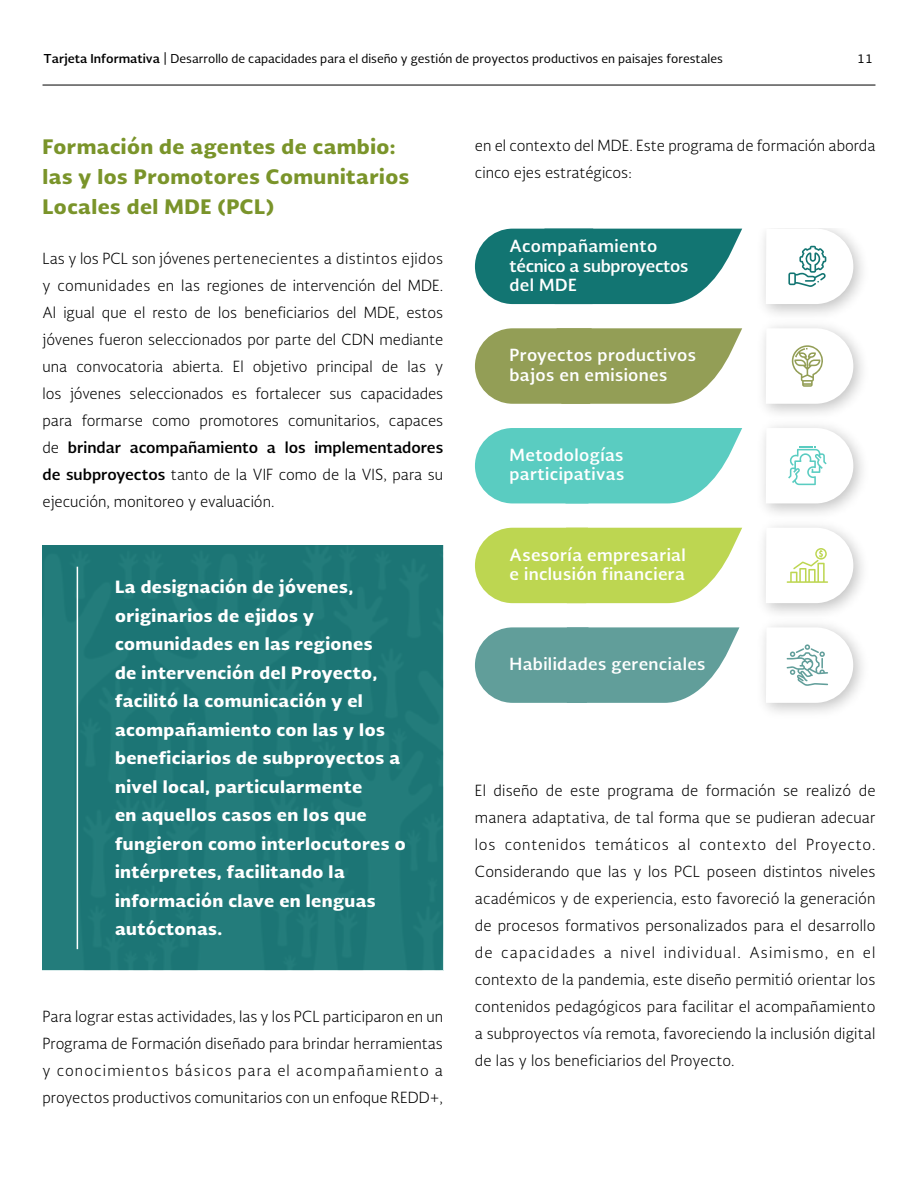
<style>
.page{position:relative;width:918px;height:1188px;background:#fff}
.page>*{position:absolute;margin:0;border:0;box-sizing:border-box;transform-origin:0 0}
.t1{font:900 19.5px/30px "Soberana Sans";letter-spacing:.025em;color:#7a942a}
.t2{font:900 16.5px/28.5px "Soberana Sans";letter-spacing:.025em;color:#fff}
.t3{font:700 16.35px/19.6px "Soberana Sans";letter-spacing:.025em;color:#fff}
.t4{font:700 16.35px/19.6px "Soberana Sans";letter-spacing:-.005em;color:#fff}
.t5{font:300 15px/27px "Soberana Sans";color:#000;text-align:justify}
.t6{font:12px "Soberana Sans";color:#000}
.s1{font-weight:700}
</style>
<div class="page">
<hr style="left:43px;top:85px;width:832px;height:1px;background:#000">
<div style="left:43px;top:546px;width:400px;height:424px;background:#1e7776"></div>
<hr style="left:77px;top:567px;width:1px;height:382px;background:#fff">
<svg style="left:475px;top:229px;width:267px;height:75px;background:#2d8482"></svg>
<svg style="left:475px;top:428px;width:267px;height:75px;background:#6cd1c8"></svg>
<svg style="left:475px;top:528px;width:267px;height:75px;background:#c4da64"></svg>
<svg style="left:475px;top:627px;width:264px;height:76px;background:#74a9a6"></svg>
<svg style="left:475px;top:328px;width:267px;height:76px;background:#a0a96a"></svg>
<svg style="left:766px;top:229px;width:87px;height:75px"></svg>
<svg style="left:766px;top:428px;width:87px;height:75px"></svg>
<svg style="left:766px;top:528px;width:87px;height:75px"></svg>
<svg style="left:766px;top:627px;width:87px;height:76px"></svg>
<svg style="left:766px;top:328px;width:87px;height:76px"></svg>
<p class="t6" style="left:44px;top:50px;width:681px"><span class="s1">Tarjeta Informativa</span> | Desarrollo de capacidades para el diseño y gestión de proyectos productivos en paisajes forestales</p>
<p class="t6" style="left:857px;top:50px;width:17px">11</p>
<h1 class="t1" style="left:43px;top:131px;width:368px">Formación de agentes de cambio: las y los Promotores Comunitarios<br>Locales del MDE (PCL)</h1>
<p class="t5" style="left:43px;top:244px;width:402px">Las y los PCL son jóvenes pertenecientes a distintos ejidos y comunidades en las regiones de intervención del MDE.<br>Al igual que el resto de los beneficiarios del MDE, estos jóvenes fueron seleccionados por parte del CDN mediante una convocatoria abierta. El objetivo principal de las y los jóvenes seleccionados es fortalecer sus capacidades para formarse como promotores comunitarios, capaces de <span class="s1">brindar acompañamiento a los implementadores de subproyectos</span> tanto de la VIF como de la VIS, para su ejecución, monitoreo y evaluación.</p>
<p class="t2" style="left:115px;top:572px;width:292px">La designación de jóvenes, originarios de ejidos y comunidades en las regiones<br>de intervención del Proyecto, facilitó la comunicación y el acompañamiento con las y los beneficiarios de subproyectos a nivel local, particularmente<br>en aquellos casos en los que fungieron como interlocutores o intérpretes, facilitando la información clave en lenguas autóctonas.</p>
<p class="t5" style="left:43px;top:1002px;width:402px">Para lograr estas actividades, las y los PCL participaron en un Programa de Formación diseñado para brindar herramientas y conocimientos básicos para el acompañamiento a proyectos productivos comunitarios con un enfoque REDD+,</p>
<p class="t5" style="left:475px;top:131px;width:402px">en el contexto del MDE. Este programa de formación aborda cinco ejes estratégicos:</p>
<p class="t4" style="left:510px;top:236px;width:180px">Acompañamiento técnico a subproyectos del MDE</p>
<p class="t3" style="left:510px;top:345px;width:188px">Proyectos productivos bajos en emisiones</p>
<p class="t3" style="left:510px;top:444px;width:116px">Metodologías participativas</p>
<p class="t3" style="left:510px;top:544px;width:178px">Asesoría empresarial e inclusión f inanciera</p>
<p class="t3" style="left:510px;top:654px;width:198px">Habilidades gerenciales</p>
<p class="t5" style="left:475px;top:777px;width:402px">El diseño de este programa de formación se realizó de manera adaptativa, de tal forma que se pudieran adecuar los contenidos temáticos al contexto del Proyecto.<br>Considerando que las y los PCL poseen distintos niveles académicos y de experiencia, esto favoreció la generación de procesos formativos personalizados para el desarrollo de capacidades a nivel individual. Asimismo, en el contexto de la pandemia, este diseño permitió orientar los contenidos pedagógicos para facilitar el acompañamiento a subproyectos vía remota, favoreciendo la inclusión digital de las y los beneficiarios del Proyecto.</p>
</div>
